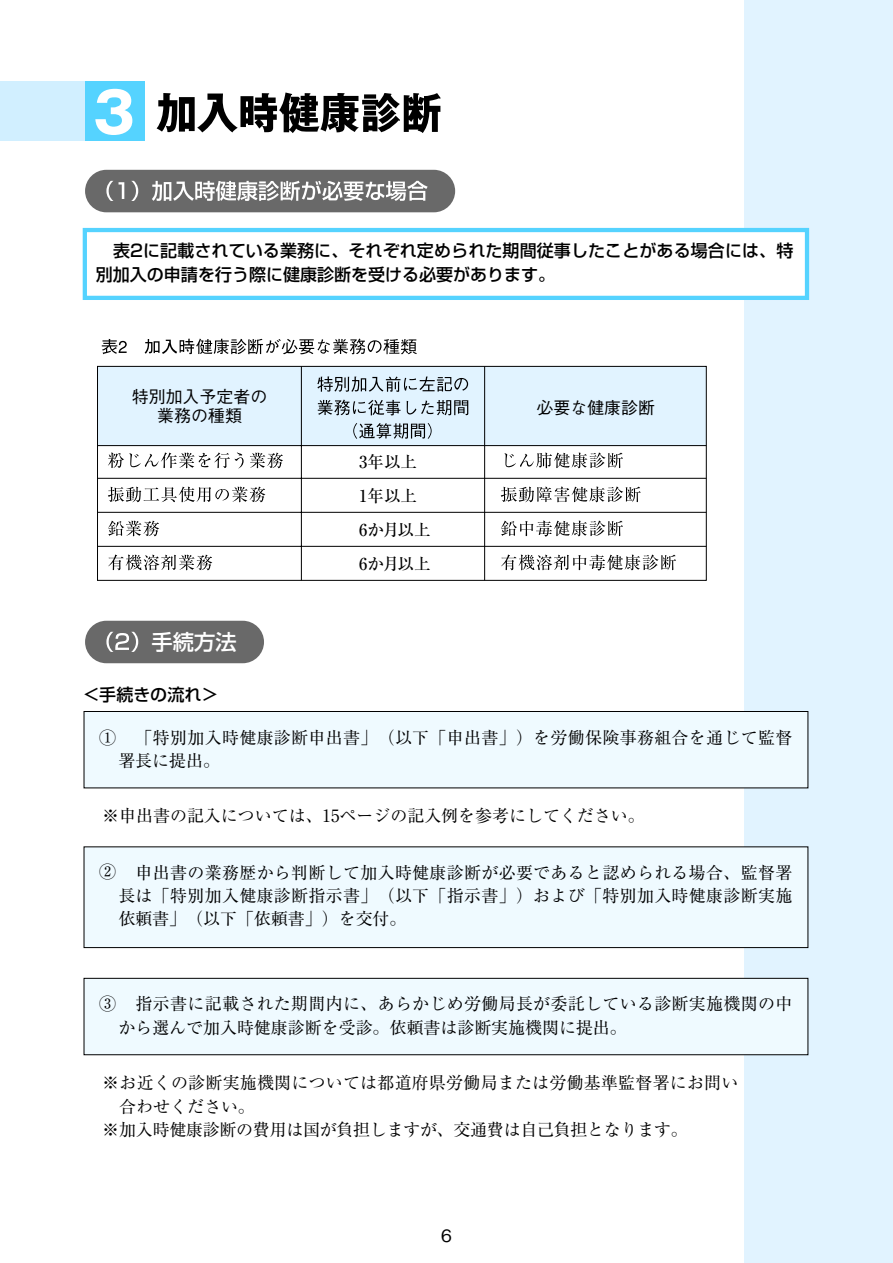
<style>
.page{position:relative;width:893px;height:1263px;background:#fff}
.page>*{position:absolute;margin:0;border:0;box-sizing:border-box;transform-origin:0 0}
.t1{font:500 21.3px "Shin Go Pro";color:#fff}
.t2{font:16.95px/23.4px "Ryumin Pro";letter-spacing:.015em;color:#000}
.t3{font:500 16.95px/24px "Shin Go Pro";letter-spacing:.005em;color:#000}
.t4{font:16.95px "Ryumin Pro";letter-spacing:-.015em;color:#000}
.t5{font:500 16.95px/19.5px "Gothic BBB Pr 6";color:#000;text-align:center}
.t6{font:500 16.95px "Gothic BBB Pro";color:#000}
.t7{font:500 16.5px/33.8px "Ryumin Pr 6 N";color:#000}
</style>
<div class="page">
<div style="left:744px;top:0;width:149px;height:1263px;background:#e1f3ff"></div>
<div style="left:85px;top:230px;width:722px;height:68px;background:#fff"></div>
<div style="left:83px;top:228px;width:726px;height:72px;border:4px solid #55d3ff"></div>
<div style="left:98px;top:366px;width:608px;height:80px;background:#e1f3ff"></div>
<div style="left:97px;top:366px;width:610px;height:215px;border:1px solid #000"></div>
<hr style="left:98px;top:546px;width:608px;height:1px;background:#000">
<hr style="left:98px;top:512px;width:608px;height:1px;background:#000">
<hr style="left:98px;top:478px;width:608px;height:1px;background:#000">
<hr style="left:301px;top:366px;width:1px;height:214px;background:#000">
<hr style="left:98px;top:445px;width:608px;height:1px;background:#000">
<hr style="left:484px;top:366px;width:1px;height:214px;background:#000">
<div style="left:84px;top:847px;width:724px;height:100px;background:#effaff"></div>
<div style="left:84px;top:847px;width:724px;height:101px;border:1px solid #000"></div>
<div style="left:84px;top:711px;width:724px;height:77px;background:#effaff"></div>
<div style="left:84px;top:711px;width:724px;height:77px;border:1px solid #000"></div>
<div style="left:84px;top:978px;width:724px;height:77px;background:#effaff"></div>
<div style="left:84px;top:978px;width:724px;height:77px;border:1px solid #000"></div>
<div style="left:0;top:81px;width:113px;height:59px;background:#d1efff"></div>
<div style="left:85px;top:81px;width:60px;height:59px;background:#55d3ff"></div>
<svg style="left:95px;top:89px;width:37px;height:46px"></svg>
<div style="left:85px;top:170px;width:370px;height:42px;background:#696969;border-radius:21px"></div>
<svg style="left:106px;top:181px;width:7px;height:20px"></svg>
<svg style="left:119px;top:182px;width:5px;height:17px"></svg>
<svg style="left:131px;top:181px;width:7px;height:20px"></svg>
<svg style="left:157px;top:92px;width:283px;height:41px"></svg>
<div style="left:85px;top:621px;width:179px;height:42px;background:#696969;border-radius:21px"></div>
<svg style="left:106px;top:632px;width:32px;height:20px"></svg>
<svg style="left:145px;top:339px;width:272px;height:15px"></svg>
<svg style="left:102px;top:339px;width:25px;height:15px"></svg>
<svg style="left:152px;top:181px;width:276px;height:20px"></svg>
<svg style="left:317px;top:376px;width:151px;height:16px"></svg>
<svg style="left:318px;top:400px;width:83px;height:15px"></svg>
<svg style="left:407px;top:400px;width:62px;height:16px"></svg>
<svg style="left:353px;top:423px;width:79px;height:16px"></svg>
<svg style="left:108px;top:452px;width:136px;height:16px"></svg>
<svg style="left:250px;top:453px;width:33px;height:15px"></svg>
<svg style="left:108px;top:487px;width:157px;height:15px"></svg>
<svg style="left:108px;top:521px;width:51px;height:15px"></svg>
<svg style="left:108px;top:554px;width:104px;height:16px"></svg>
<svg style="left:504px;top:452px;width:119px;height:16px"></svg>
<svg style="left:501px;top:486px;width:140px;height:16px"></svg>
<svg style="left:501px;top:520px;width:122px;height:16px"></svg>
<svg style="left:501px;top:554px;width:175px;height:16px"></svg>
<p class="t3" style="left:96px;top:237px;width:699px">　表2に記載されている業務に、それぞれ定められた期間従事したことがある場合には、特別加入の申請を行う際に健康診断を受ける必要があります。</p>
<p class="t5" style="left:132px;top:386px;width:137px">特別加入予定者の業務の種類</p>
<p class="t7" style="left:359px;top:444px;width:73px">3年以上<br>1年以上<br>6か月以上<br>6か月以上</p>
<p class="t5" style="left:536px;top:397px;width:120px">必要な健康診断</p>
<p class="t1" style="left:152px;top:624px;width:87px">手続方法</p>
<p class="t3" style="left:83px;top:680px;width:137px">＜手続きの流れ＞</p>
<p class="t2" style="left:118px;top:724px;width:675px;text-indent:-19px">①　「特別加入時健康診断申出書」（以下「申出書」）を労働保険事務組合を通じて監督署長に提出。</p>
<p class="t2" style="left:85px;top:803px;width:561px">　※申出書の記入については、15ページの記入例を参考にしてください。</p>
<p class="t2" style="left:118px;top:859px;width:675px;text-align:justify;text-indent:-19px">②　申出書の業務歴から判断して加入時健康診断が必要であると認められる場合、監督署長は「特別加入健康診断指示書」（以下「指示書」）および「特別加入時健康診断実施依頼書」（以下「依頼書」）を交付。</p>
<p class="t2" style="left:118px;top:991px;width:675px;text-indent:-19px">③　指示書に記載された期間内に、あらかじめ労働局長が委託している診断実施機関の中から選んで加入時健康診断を受診。依頼書は診断実施機関に提出。</p>
<p class="t2" style="left:102px;top:1070px;width:638px">※お近くの診断実施機関については都道府県労働局または労働基準監督署にお問い</p>
<p class="t2" style="left:119px;top:1093px;width:137px">合わせください。</p>
<p class="t4" style="left:102px;top:1116px;width:587px">※加入時健康診断の費用は国が負担しますが、交通費は自己負担となります。</p>
<p class="t6" style="left:441px;top:1222px;width:12px">6</p>
</div>
